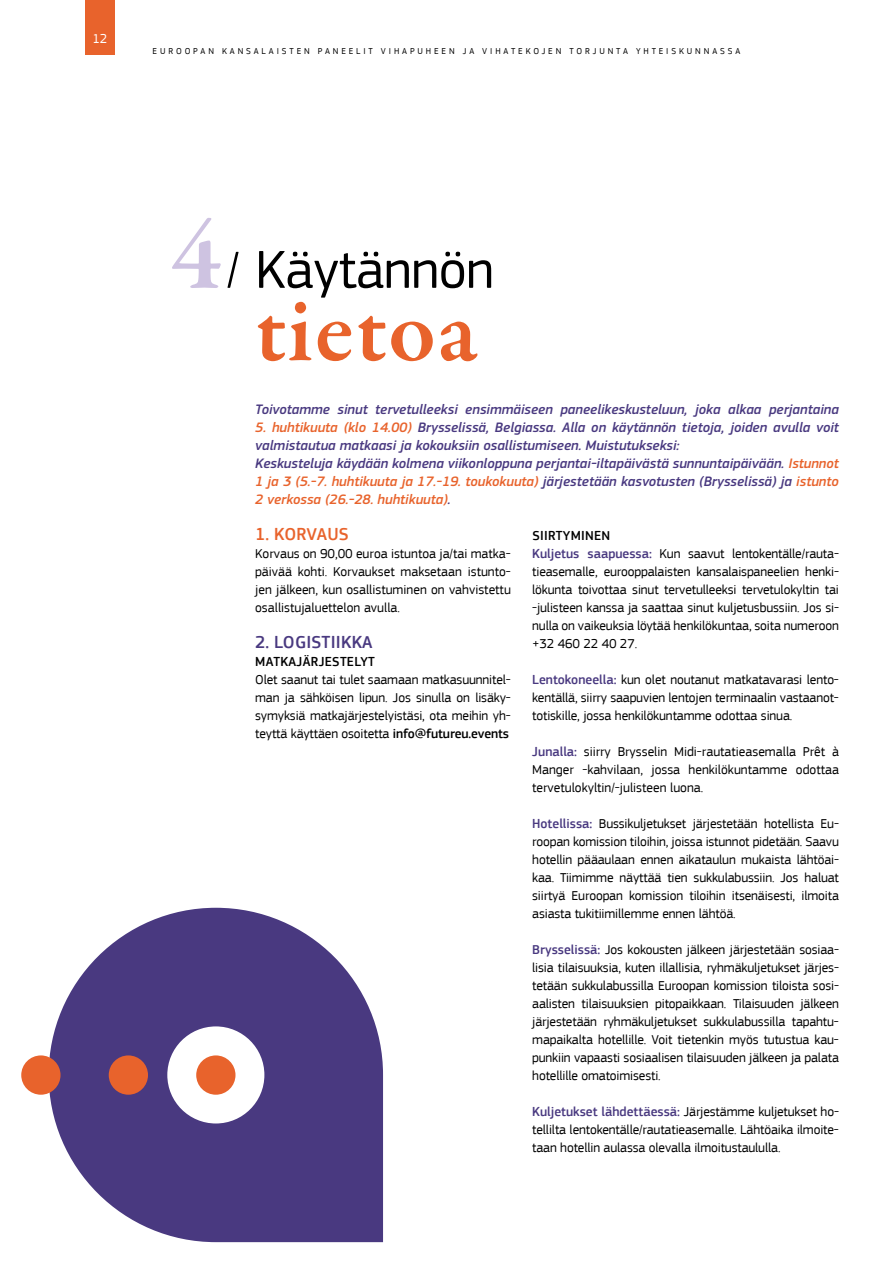
<style>
.page{position:relative;width:893px;height:1263px;background:#fff}
.page>*{position:absolute;margin:0;border:0;box-sizing:border-box;transform-origin:0 0}
.t1{font:600 94.5px "Garamond Premr Pro";letter-spacing:.02em;color:#e8632c}
.t2{font:55.5px "EC Square Sans Pro";letter-spacing:-.01em;color:#000}
.t3{font:500 18px "EC Square Sans Pro";letter-spacing:.01em;color:#493980}
.t4{font:500 18px "EC Square Sans Pro";color:#e8632c}
.t5{font:italic 500 14.25px/18px "EC Square Sans Pro";color:#493980}
.t6{font:13.5px/18px "EC Square Sans Pro";letter-spacing:-.01em;color:#000;text-align:justify}
.t7{font:500 13.5px "EC Square Sans Pro";letter-spacing:.02em;color:#000}
.t8{font:13.5px "EC Square Sans Pro";color:#fff}
.t9{font:9px "EC Square Sans Pro";letter-spacing:.32em;color:#000}
.s1{color:#e8632c}
.s2{font-weight:500}
.s3{font-weight:500;color:#493980}
</style>
<div class="page">
<div style="left:85px;top:0;width:30px;height:54px;background:#e8632c"></div>
<svg style="left:227px;top:252px;width:12px;height:36px"></svg>
<svg style="left:49px;top:908px;width:334px;height:334px;fill:#493980"></svg>
<div style="left:21px;top:1055px;width:40px;height:40px;background:#e8632c;border-radius:50%"></div>
<div style="left:109px;top:1055px;width:39px;height:40px;background:#e8632c;border-radius:50%"></div>
<svg style="left:172px;top:218px;width:49px;height:70px"></svg>
<p class="t8" style="left:92px;top:30px;width:17px">12</p>
<p class="t9" style="left:153px;top:46px;width:589px">EUROOPAN KANSALAISTEN PANEELIT VIHAPUHEEN JA VIHATEKOJEN TORJUNTA YHTEISKUNNASSA</p>
<h2 class="t2" style="left:255px;top:237px;width:240px">Käytännön</h2>
<h1 class="t1" style="left:255px;top:273px;width:223px">tietoa</h1>
<p class="t5" style="left:255px;top:401px;width:585px">Toivotamme sinut tervetulleeksi ensimmäiseen paneelikeskusteluun, joka alkaa perjantaina</p>
<p class="t5" style="left:255px;top:419px;width:585px"><span class="s1">5. huhtikuuta (klo 14.00)</span> Brysselissä, Belgiassa. Alla on käytännön tietoja, joiden avulla voit valmistautua matkaasi ja kokouksiin osallistumiseen. Muistutukseksi:<br>Keskusteluja käydään kolmena viikonloppuna perjantai-iltapäivästä sunnuntaipäivään. <span class="s1">Istunnot 1 ja 3 (5.-7. huhtikuuta ja 17.-19. toukokuuta)</span> järjestetään kasvotusten (Brysselissä) ja <span class="s1">istunto 2 verkossa (26.-28. huhtikuuta)</span>.</p>
<h3 class="t4" style="left:255px;top:524px;width:95px">1. KORVAUS</h3>
<p class="t6" style="left:255px;top:545px;width:257px">Korvaus on 90,00 euroa istuntoa ja/tai matka&shy;päivää kohti. Korvaukset maksetaan istunto&shy;jen jälkeen, kun osallistuminen on vahvistettu osallistujaluettelon avulla.</p>
<h3 class="t3" style="left:255px;top:632px;width:119px">2. LOGISTIIKKA</h3>
<p class="t7" style="left:255px;top:654px;width:121px">MATKAJÄRJESTELYT</p>
<p class="t6" style="left:255px;top:671px;width:257px">Olet saanut tai tulet saamaan matkasuunnitel&shy;man ja sähköisen lipun. Jos sinulla on lisäky&shy;symyksiä matkajärjestelyistäsi, ota meihin yh&shy;teyttä käyttäen osoitetta <span class="s2">info@futureu.events</span></p>
<p class="t6" style="left:532px;top:527px;width:308px;text-align:left"><span class="s2">SIIRTYMINEN<br></span><span class="s3">Kuljetus saapuessa:</span> Kun saavut lentokentälle/rauta&shy;tieasemalle, eurooppalaisten kansalaispaneelien henki&shy;lökunta toivottaa sinut tervetulleeksi tervetulokyltin tai -julisteen kanssa ja saattaa sinut kuljetusbussiin. Jos si&shy;nulla on vaikeuksia löytää henkilökuntaa, soita numeroon +32 460 22 40 27.</p>
<p class="t6" style="left:532px;top:671px;width:308px"><span class="s3">Lentokoneella:</span> kun olet noutanut matkatavarasi lento&shy;kentällä, siirry saapuvien lentojen terminaalin vastaanot&shy;totiskille, jossa henkilökuntamme odottaa sinua.</p>
<p class="t6" style="left:532px;top:743px;width:308px"><span class="s3">Junalla:</span> siirry Brysselin Midi-rautatieasemalla Prêt à Manger -kahvilaan, jossa henkilökuntamme odottaa tervetulokyltin/-julisteen luona.</p>
<p class="t6" style="left:532px;top:815px;width:308px"><span class="s3">Hotellissa:</span> Bussikuljetukset järjestetään hotellista Eu&shy;roopan komission tiloihin, joissa istunnot pidetään. Saavu hotellin pääaulaan ennen aikataulun mukaista lähtöai&shy;kaa. Tiimimme näyttää tien sukkulabussiin. Jos haluat siirtyä Euroopan komission tiloihin itsenäisesti, ilmoita asiasta tukitiimillemme ennen lähtöä.</p>
<p class="t6" style="left:532px;top:941px;width:308px"><span class="s3">Brysselissä:</span> Jos kokousten jälkeen järjestetään sosiaa&shy;lisia tilaisuuksia, kuten illallisia, ryhmäkuljetukset järjes&shy;tetään sukkulabussilla Euroopan komission tiloista sosi&shy;aalisten tilaisuuksien pitopaikkaan. Tilaisuuden jälkeen järjestetään ryhmäkuljetukset sukkulabussilla tapahtu&shy;mapaikalta hotellille. Voit tietenkin myös tutustua kau&shy;punkiin vapaasti sosiaalisen tilaisuuden jälkeen ja palata hotellille omatoimisesti.</p>
<p class="t6" style="left:532px;top:1103px;width:308px"><span class="s3">Kuljetukset lähdettäessä:</span> Järjestämme kuljetukset ho&shy;tellilta lentokentälle/rautatieasemalle. Lähtöaika ilmoite&shy;taan hotellin aulassa olevalla ilmoitustaululla.</p>
</div>
